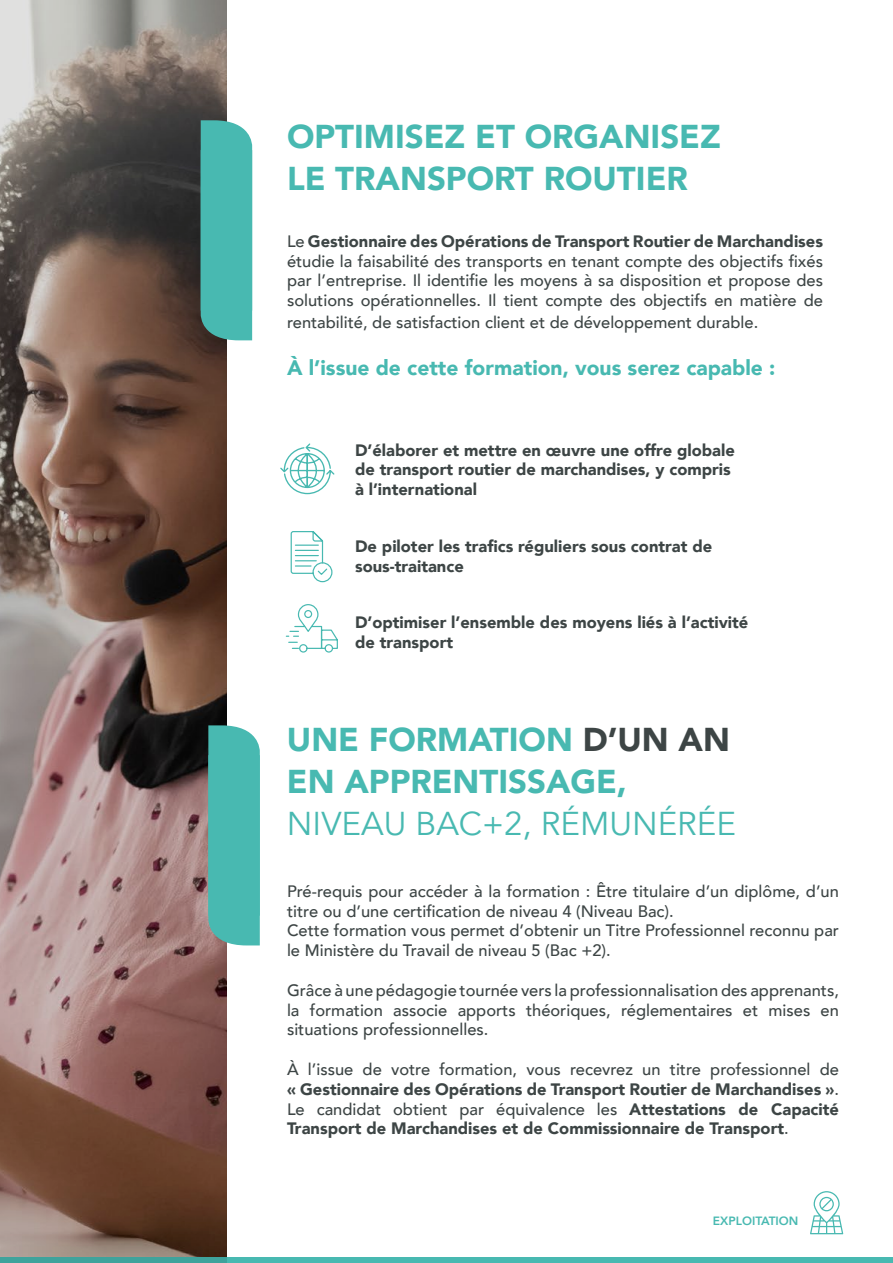
<style>
.page{position:relative;width:893px;height:1263px;background:#fff}
.page>*{position:absolute;margin:0;border:0;box-sizing:border-box;transform-origin:0 0}
.t1{font:900 33px/42px "Avenir";color:#48b9b1}
.t2{font:33px "Avenir";color:#48b9b1}
.t3{font:900 21px "Avenir";color:#48b9b1}
.t4{font:500 16.5px/19.8px "Avenir";color:#3d4545;text-align:justify}
.t5{font:900 16.5px/19.8px "Avenir";color:#3d4545}
.t6{font:800 12px "Avenir";color:#48b9b1}
.s1{font-weight:900}
.s2{color:#3d4545}
.s3{font-weight:500}
</style>
<div class="page">
<div style="left:0;top:1258px;width:893px;height:5px;background:#48b9b1"></div>
<svg style="left:280px;top:443px;width:55px;height:52px"></svg>
<svg style="left:290px;top:531px;width:43px;height:52px"></svg>
<svg style="left:285px;top:604px;width:53px;height:49px"></svg>
<svg style="left:0;top:0;width:226px;height:1263px;background:#7e665e"></svg>
<div style="left:201px;top:120px;width:51px;height:220px;background:#48b9b1"></div>
<svg style="left:208px;top:725px;width:52px;height:220px;background:#4db8b0"></svg>
<svg style="left:810px;top:1191px;width:33px;height:43px"></svg>
<h1 class="t1" style="left:287px;top:114px;width:435px">OPTIMISEZ ET ORGANISEZ<br>LE TRANSPORT ROUTIER</h1>
<p class="t4" style="left:287px;top:230px;width:538px">Le <span class="s1">Gestionnaire des Opérations de Transport Routier de Marchandises </span>étudie la faisabilité des transports en tenant compte des objectifs fixés par l’entreprise. Il identifie les moyens à sa disposition et propose des solutions opérationnelles. Il tient compte des objectifs en matière de</p>
<p class="t4" style="left:287px;top:311px;width:473px">rentabilité, de satisfaction client et de développement durable.</p>
<p class="t3" style="left:287px;top:349px;width:490px">À l’issue de cette formation, vous serez capable :</p>
<p class="t5" style="left:355px;top:440px;width:381px">D’élaborer et mettre en œuvre une offre globale de transport routier de marchandises, y compris à l’international</p>
<p class="t5" style="left:355px;top:536px;width:359px">De piloter les trafics réguliers sous contrat de sous-traitance</p>
<p class="t5" style="left:355px;top:612px;width:395px">D’optimiser l’ensemble des moyens liés à l’activité de transport</p>
<h1 class="t1" style="left:287px;top:717px;width:444px">UNE FORMATION <span class="s2">D’UN AN<br></span>EN APPRENTISSAGE,</h1>
<h1 class="t2" style="left:287px;top:804px;width:450px">NIVEAU BAC+2, RÉMUNÉRÉE</h1>
<p class="t4" style="left:287px;top:880px;width:553px;text-align:left">Pré-requis pour accéder à la formation : Être titulaire d’un diplôme, d’un titre ou d’une certification de niveau 4 (Niveau Bac).<br>Cette formation vous permet d’obtenir un Titre Professionnel reconnu par le Ministère du Travail de niveau 5 (Bac +2).</p>
<p class="t4" style="left:287px;top:979px;width:553px">Grâce à une pédagogie tournée vers la professionnalisation des apprenants, la formation associe apports théoriques, réglementaires et mises en situations professionnelles.</p>
<p class="t5" style="left:287px;top:1059px;width:553px;text-align:justify"><span class="s3">À l’issue de votre formation, vous recevrez un titre professionnel de </span>« Gestionnaire des Opérations de Transport Routier de Marchandises »<span class="s3">.<br>Le candidat obtient par équivalence les</span> Attestations de Capacité Transport de Marchandises et de Commissionnaire de Transport<span class="s3">.</span></p>
<p class="t6" style="left:713px;top:1211px;width:87px">EXPLOITATION</p>
</div>
